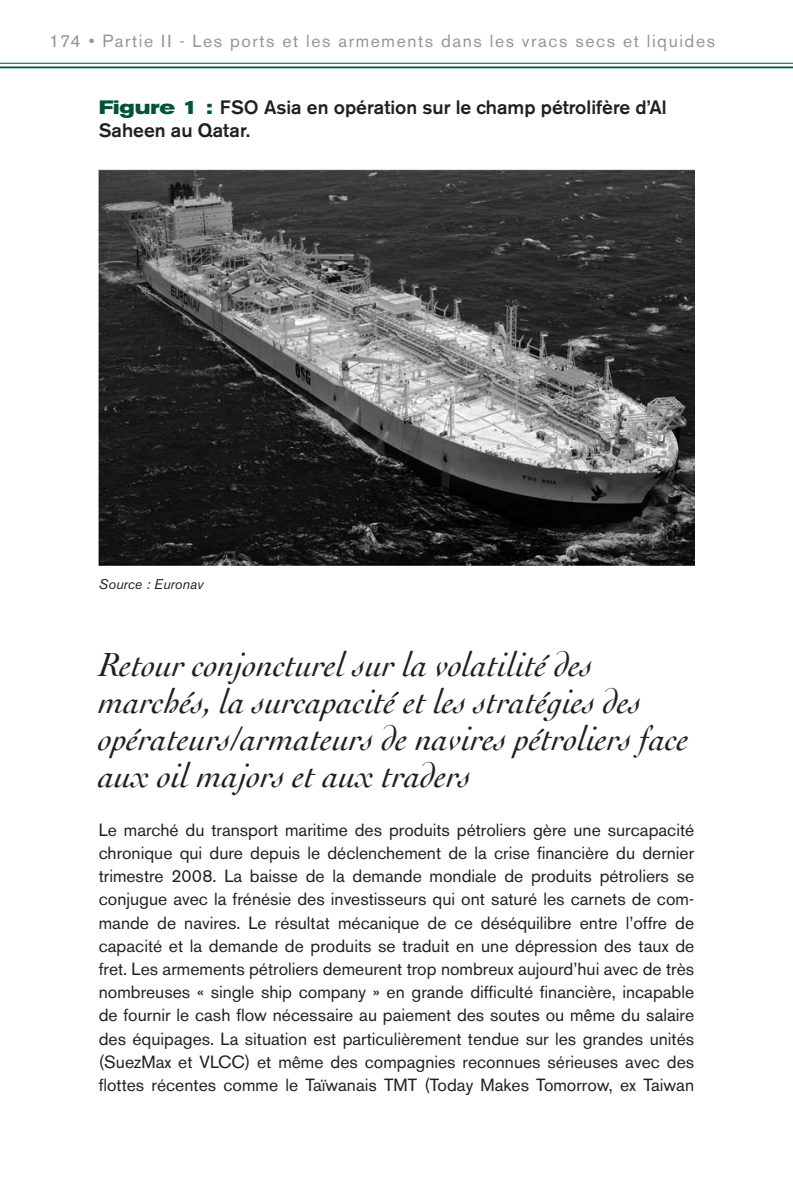
<style>
.page{position:relative;width:793px;height:1190px;background:#fff}
.page>*{position:absolute;margin:0;border:0;box-sizing:border-box;transform-origin:0 0}
.t1{font:italic 35px/37.3px "Cochin";color:#231f20}
.t2{font:500 19.25px/23.3px "Akzidenz Grotesk BE";color:#231f20}
.t3{font:17.5px/23.3px "Akzidenz Grotesk BE";color:#231f20;text-align:justify}
.t4{font:17.5px "Akzidenz Grotesk BE";letter-spacing:.09em;color:#939598}
.t5{font:italic 14px "Akzidenz Grotesk BE";color:#231f20}
.s1{font-weight:700;font-stretch:expanded;color:#00543c}
</style>
<div class="page">
<hr style="left:0;top:63px;width:793px;height:1px;background:#00543c">
<hr style="left:0;top:67px;width:793px;height:1px;background:#00543c">
<img style="left:99px;top:170px;width:595px;height:395px">
<p class="t4" style="left:49px;top:31px;width:667px">174 • Partie II - Les ports et les armements dans les vracs secs et liquides</p>
<p class="t2" style="left:99px;top:96px;width:569px"><span class="s1">Figure 1 :</span> FSO Asia en opération sur le champ pétrolifère d’Al<br>Saheen au Qatar.</p>
<p class="t5" style="left:99px;top:575px;width:106px">Source : Euronav</p>
<h1 class="t1" style="left:99px;top:645px;width:592px">Retour conjoncturel sur la volatilité des marchés, la surcapacité et les stratégies des opérateurs/armateurs de navires pétroliers face aux oil majors et aux traders</h1>
<p class="t3" style="left:99px;top:818px;width:597px">Le marché du transport maritime des produits pétroliers gère une surcapacité chronique qui dure depuis le déclenchement de la crise financière du dernier trimestre 2008. La baisse de la demande mondiale de produits pétroliers se conjugue avec la frénésie des investisseurs qui ont saturé les carnets de com&shy;mande de navires. Le résultat mécanique de ce déséquilibre entre l’offre de capacité et la demande de produits se traduit en une dépression des taux de fret. Les armements pétroliers demeurent trop nombreux aujourd’hui avec de très nombreuses « single ship company » en grande difficulté financière, incapable de fournir le cash flow nécessaire au paiement des soutes ou même du salaire des équipages. La situation est particulièrement tendue sur les grandes unités (SuezMax et VLCC) et même des compagnies reconnues sérieuses avec des flottes récentes comme le Taïwanais TMT (Today Makes Tomorrow, ex Taiwan</p>
</div>
